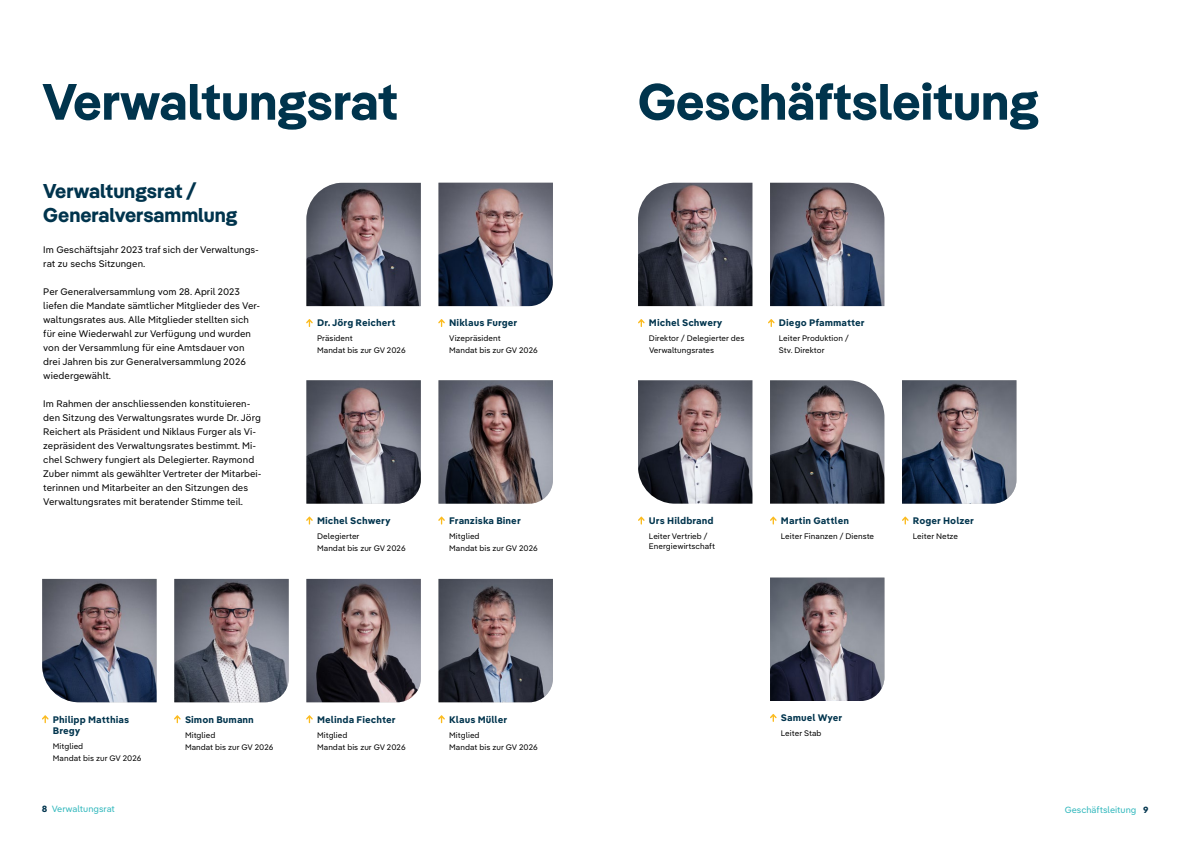
<style>
.page{position:relative;width:1191px;height:842px;background:#fff}
.page>*{position:absolute;margin:0;border:0;box-sizing:border-box;transform-origin:0 0}
.t1{font:700 51px "Pangea";color:#00344d}
.t2{font:700 20px/24px "Pangea";color:#00344d}
.t3{font:9.5px/14px "Pangea Text";letter-spacing:.005em;color:#000}
.t4{font:700 9.5px/11.4px "Pangea Text";letter-spacing:.005em;color:#00344d}
.t5{font:9px "Pangea Text";color:#2fb7bc}
.t6{font:8px/12px "Pangea Text";letter-spacing:.005em;color:#000}
.s1{font-weight:700;color:#00344d}
</style>
<div class="page">
<img style="left:638px;top:183px;width:114px;height:123px">
<img style="left:42px;top:579px;width:115px;height:123px">
<svg style="left:42px;top:715px;width:6px;height:8px"></svg>
<img style="left:174px;top:579px;width:115px;height:123px">
<svg style="left:174px;top:715px;width:7px;height:8px"></svg>
<img style="left:306px;top:579px;width:115px;height:123px">
<svg style="left:306px;top:715px;width:7px;height:8px"></svg>
<img style="left:306px;top:380px;width:115px;height:124px">
<svg style="left:306px;top:517px;width:7px;height:7px"></svg>
<img style="left:306px;top:183px;width:115px;height:123px">
<svg style="left:306px;top:319px;width:7px;height:8px"></svg>
<img style="left:438px;top:579px;width:115px;height:123px">
<svg style="left:438px;top:715px;width:7px;height:8px"></svg>
<img style="left:438px;top:380px;width:115px;height:124px">
<svg style="left:438px;top:517px;width:7px;height:7px"></svg>
<img style="left:438px;top:183px;width:115px;height:123px">
<svg style="left:438px;top:319px;width:7px;height:8px"></svg>
<svg style="left:638px;top:517px;width:6px;height:7px"></svg>
<svg style="left:770px;top:517px;width:6px;height:7px"></svg>
<svg style="left:902px;top:517px;width:6px;height:7px"></svg>
<svg style="left:770px;top:714px;width:6px;height:8px"></svg>
<svg style="left:768px;top:319px;width:6px;height:8px"></svg>
<img style="left:770px;top:183px;width:114px;height:123px">
<img style="left:902px;top:380px;width:114px;height:124px">
<img style="left:770px;top:578px;width:114px;height:123px">
<img style="left:770px;top:380px;width:114px;height:124px">
<img style="left:638px;top:380px;width:114px;height:124px">
<svg style="left:638px;top:319px;width:6px;height:8px"></svg>
<h1 class="t1" style="left:43px;top:64px;width:357px">Verwaltungsrat</h1>
<h1 class="t1" style="left:638px;top:64px;width:402px">Geschäftsleitung</h1>
<h2 class="t2" style="left:43px;top:178px;width:196px">Verwaltungsrat /<br>Generalversammlung</h2>
<p class="t3" style="left:43px;top:242px;width:217px">Im Geschäftsjahr 2023 traf sich der Verwaltungs&shy;rat zu sechs Sitzungen.</p>
<p class="t3" style="left:43px;top:284px;width:218px">Per Generalversammlung vom 28. April 2023 liefen die Mandate sämtlicher Mitglieder des Ver&shy;waltungsrates aus. Alle Mitglieder stellten sich für eine Wiederwahl zur Verfügung und wurden von der Versammlung für eine Amtsdauer von drei Jahren bis zur Generalversammlung 2026 wiedergewählt.</p>
<p class="t3" style="left:43px;top:396px;width:220px">Im Rahmen der anschliessenden konstituieren&shy;den Sitzung des Verwaltungsrates wurde Dr. Jörg Reichert als Präsident und Niklaus Furger als Vi&shy;zepräsident des Verwaltungsrates bestimmt. Mi&shy;chel Schwery fungiert als Delegierter. Raymond Zuber nimmt als gewählter Vertreter der Mitarbei&shy;terinnen und Mitarbeiter an den Sitzungen des Verwaltungsrates mit beratender Stimme teil.</p>
<p class="t4" style="left:317px;top:317px;width:80px">Dr. Jörg Reichert</p>
<p class="t6" style="left:317px;top:332px;width:90px">Präsident<br>Mandat bis zur GV 2026</p>
<p class="t4" style="left:449px;top:317px;width:70px">Niklaus Furger</p>
<p class="t6" style="left:449px;top:332px;width:90px">Vizepräsident<br>Mandat bis zur GV 2026</p>
<p class="t4" style="left:317px;top:514px;width:75px">Michel Schwery</p>
<p class="t6" style="left:317px;top:529px;width:90px">Delegierter<br>Mandat bis zur GV 2026</p>
<p class="t4" style="left:449px;top:514px;width:73px">Franziska Biner</p>
<p class="t6" style="left:449px;top:529px;width:90px">Mitglied<br>Mandat bis zur GV 2026</p>
<p class="t4" style="left:53px;top:713px;width:78px">Philipp Matthias<br>Bregy</p>
<p class="t6" style="left:53px;top:739px;width:90px">Mitglied<br>Mandat bis zur GV 2026</p>
<p class="t4" style="left:185px;top:713px;width:70px">Simon Bumann</p>
<p class="t6" style="left:185px;top:728px;width:90px">Mitglied<br>Mandat bis zur GV 2026</p>
<p class="t4" style="left:317px;top:713px;width:80px">Melinda Fiechter</p>
<p class="t6" style="left:317px;top:728px;width:90px">Mitglied<br>Mandat bis zur GV 2026</p>
<p class="t4" style="left:449px;top:713px;width:59px">Klaus Müller</p>
<p class="t6" style="left:449px;top:728px;width:90px">Mitglied<br>Mandat bis zur GV 2026</p>
<p class="t4" style="left:649px;top:317px;width:75px">Michel Schwery</p>
<p class="t6" style="left:649px;top:332px;width:97px">Direktor / Delegierter des<br>Verwaltungsrates</p>
<p class="t4" style="left:779px;top:317px;width:87px">Diego Pfammatter</p>
<p class="t6" style="left:779px;top:332px;width:72px">Leiter Produktion /<br>Stv. Direktor</p>
<p class="t4" style="left:649px;top:514px;width:66px">Urs Hildbrand</p>
<p class="t6" style="left:649px;top:531px;width:67px;line-height:9.6px">Leiter Vertrieb /<br>Energiewirtschaft</p>
<p class="t4" style="left:781px;top:514px;width:70px">Martin Gattlen</p>
<p class="t6" style="left:781px;top:529px;width:95px">Leiter Finanzen / Dienste</p>
<p class="t4" style="left:913px;top:514px;width:63px">Roger Holzer</p>
<p class="t6" style="left:913px;top:529px;width:47px">Leiter Netze</p>
<p class="t4" style="left:781px;top:711px;width:63px">Samuel Wyer</p>
<p class="t6" style="left:781px;top:727px;width:42px">Leiter Stab</p>
<p class="t5" style="left:42px;top:802px;width:74px"><span class="s1">8</span> Verwaltungsrat</p>
<p class="t5" style="left:1064px;top:803px;width:85px">Geschäftsleitung <span class="s1">9</span></p>
</div>
